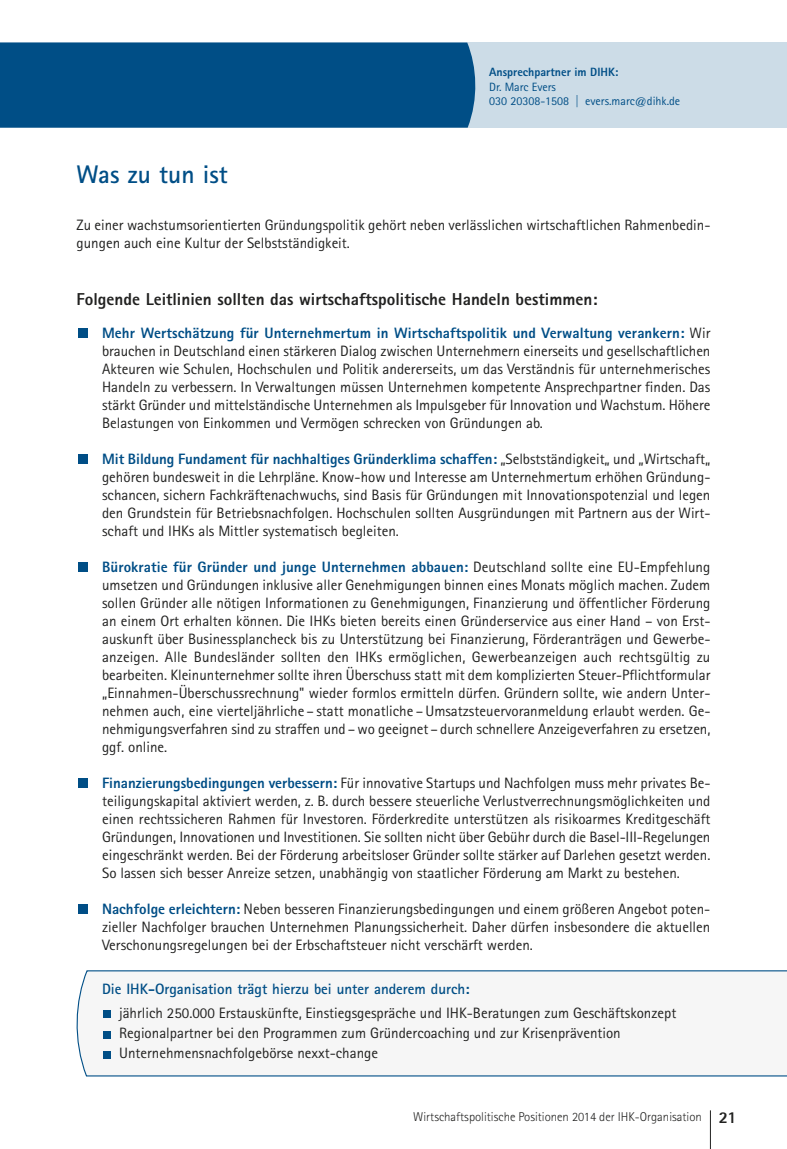
<style>
.page{position:relative;width:787px;height:1149px;background:#fff}
.page>*{position:absolute;margin:0;border:0;box-sizing:border-box;transform-origin:0 0}
.t1{font:700 25.5px "Agfa Rotis Sans Serif";color:#004e86}
.t2{font:800 17.25px "Agfa Rotis Sans Serif";color:#212120}
.t3{font:15px/18px "Agfa Rotis Sans Serif";color:#212120;text-align:justify}
.t4{font:700 15px "Agfa Rotis Sans Serif";color:#004e86}
.t5{font:300 12.75px "Agfa Rotis Sans Serif";color:#212120}
.t6{font:12px/14.4px "Agfa Rotis Sans Serif";color:#004e86}
.t7{font:800 12px "Agfa Rotis Sans Serif";color:#004e86}
.s1{font-weight:800;color:#004e86}
.s2{font-weight:800;font-size:16.5px}
</style>
<div class="page">
<div style="left:78px;top:328px;width:10px;height:10px;background:#004e86"></div>
<div style="left:78px;top:454px;width:10px;height:10px;background:#004e86"></div>
<div style="left:78px;top:562px;width:10px;height:10px;background:#004e86"></div>
<div style="left:78px;top:778px;width:10px;height:10px;background:#004e86"></div>
<div style="left:78px;top:904px;width:10px;height:10px;background:#004e86"></div>
<div style="left:0;top:43px;width:787px;height:85px;background:#ccdce7"></div>
<hr style="left:710px;top:1109px;width:1px;height:39px;background:#212120">
<div style="left:0;top:43px;width:476px;height:85px;background:#004e86"></div>
<div style="left:76px;top:970px;width:711px;height:106px;background:#f6f6f6"></div>
<div style="left:104px;top:1010px;width:7px;height:7px;background:#004e86"></div>
<div style="left:104px;top:1030px;width:7px;height:7px;background:#004e86"></div>
<div style="left:104px;top:1050px;width:7px;height:8px;background:#004e86"></div>
<h1 class="t1" style="left:77px;top:165px;width:153px">Was zu tun ist</h1>
<p class="t7" style="left:489px;top:68px;width:131px">Ansprechpartner im DIHK:</p>
<p class="t6" style="left:489px;top:81px;width:192px">Dr. Marc Evers<br>030 20308-1508 | evers.marc@dihk.de</p>
<p class="t3" style="left:77px;top:217px;width:635px">Zu einer wachstumsorientierten Gründungspolitik gehört neben verlässlichen wirtschaftlichen Rahmenbedin&shy;gungen auch eine Kultur der Selbstständigkeit.</p>
<p class="t2" style="left:77px;top:293px;width:522px">Folgende Leitlinien sollten das wirtschaftspolitische Handeln bestimmen:</p>
<p class="t3" style="left:102px;top:325px;width:610px"><span class="s1">Mehr Wertschätzung für Unternehmertum in Wirtschaftspolitik und Verwaltung verankern:</span> Wir brauchen in Deutschland einen stärkeren Dialog zwischen Unternehmern einerseits und gesellschaftlichen Akteuren wie Schulen, Hochschulen und Politik andererseits, um das Verständnis für unternehmerisches Handeln zu verbessern. In Verwaltungen müssen Unternehmen kompetente Ansprechpartner finden. Das stärkt Gründer und mittelständische Unternehmen als Impulsgeber für Innovation und Wachstum. Höhere Belastungen von Einkommen und Vermögen schrecken von Gründungen ab.</p>
<p class="t3" style="left:102px;top:451px;width:610px"><span class="s1">Mit Bildung Fundament für nachhaltiges Gründerklima schaffen:</span> „Selbstständigkeit„ und „Wirtschaft„ gehören bundesweit in die Lehrpläne. Know-how und Interesse am Unternehmertum erhöhen Gründung&shy;schancen, sichern Fachkräftenachwuchs, sind Basis für Gründungen mit Innovationspotenzial und legen den Grundstein für Betriebsnachfolgen. Hochschulen sollten Ausgründungen mit Partnern aus der Wirt&shy;schaft und IHKs als Mittler systematisch begleiten.</p>
<p class="t3" style="left:102px;top:559px;width:610px"><span class="s1">Bürokratie für Gründer und junge Unternehmen abbauen:</span> Deutschland sollte eine EU-Empfehlung umsetzen und Gründungen inklusive aller Genehmigungen binnen eines Monats möglich machen. Zudem sollen Gründer alle nötigen Informationen zu Genehmigungen, Finanzierung und öffentlicher Förderung an einem Ort erhalten können. Die IHKs bieten bereits einen Gründerservice aus einer Hand – von Erst&shy;auskunft über Businessplancheck bis zu Unterstützung bei Finanzierung, Förderanträgen und Gewerbe&shy;anzeigen. Alle Bundesländer sollten den IHKs ermöglichen, Gewerbeanzeigen auch rechtsgültig zu bearbeiten. Kleinunternehmer sollte ihren Überschuss statt mit dem komplizierten Steuer-Pflichtformular „Einnahmen-Überschussrechnung" wieder formlos ermitteln dürfen. Gründern sollte, wie andern Unter&shy;nehmen auch, eine vierteljährliche – statt monatliche – Umsatzsteuervoranmeldung erlaubt werden. Ge&shy;nehmigungsverfahren sind zu straffen und –wo geeignet – durch schnellere Anzeigeverfahren zu ersetzen, ggf. online.</p>
<p class="t3" style="left:102px;top:775px;width:610px"><span class="s1">Finanzierungsbedingungen verbessern:</span> Für innovative Startups und Nachfolgen muss mehr privates Be&shy;teiligungskapital aktiviert werden, z. B. durch bessere steuerliche Verlustverrechnungsmöglichkeiten und einen rechtssicheren Rahmen für Investoren. Förderkredite unterstützen als risikoarmes Kreditgeschäft Gründungen, Innovationen und Investitionen. Sie sollten nicht über Gebühr durch die Basel-III-Regelungen eingeschränkt werden. Bei der Förderung arbeitsloser Gründer sollte stärker auf Darlehen gesetzt werden.<br>So lassen sich besser Anreize setzen, unabhängig von staatlicher Förderung am Markt zu bestehen.</p>
<p class="t3" style="left:102px;top:901px;width:610px"><span class="s1">Nachfolge erleichtern:</span> Neben besseren Finanzierungsbedingungen und einem größeren Angebot poten&shy;zieller Nachfolger brauchen Unternehmen Planungssicherheit. Daher dürfen insbesondere die aktuellen Verschonungsregelungen bei der Erbschaftsteuer nicht verschärft werden.</p>
<p class="t4" style="left:102px;top:982px;width:369px">Die IHK-Organisation trägt hierzu bei unter anderem durch:</p>
<p class="t3" style="left:119px;top:1003px;width:559px;line-height:20.2px;text-align:left">jährlich 250.000 Erstauskünfte, Einstiegsgespräche und IHK-Beratungen zum Geschäftskonzept<br>Regionalpartner bei den Programmen zum Gründercoaching und zur Krisenprävention<br>Unternehmensnachfolgebörse nexxt-change</p>
<p class="t5" style="left:413px;top:1111px;width:325px">Wirtschaftspolitische Positionen 2014 der IHK-Organisation <span class="s2">21</span></p>
</div>
